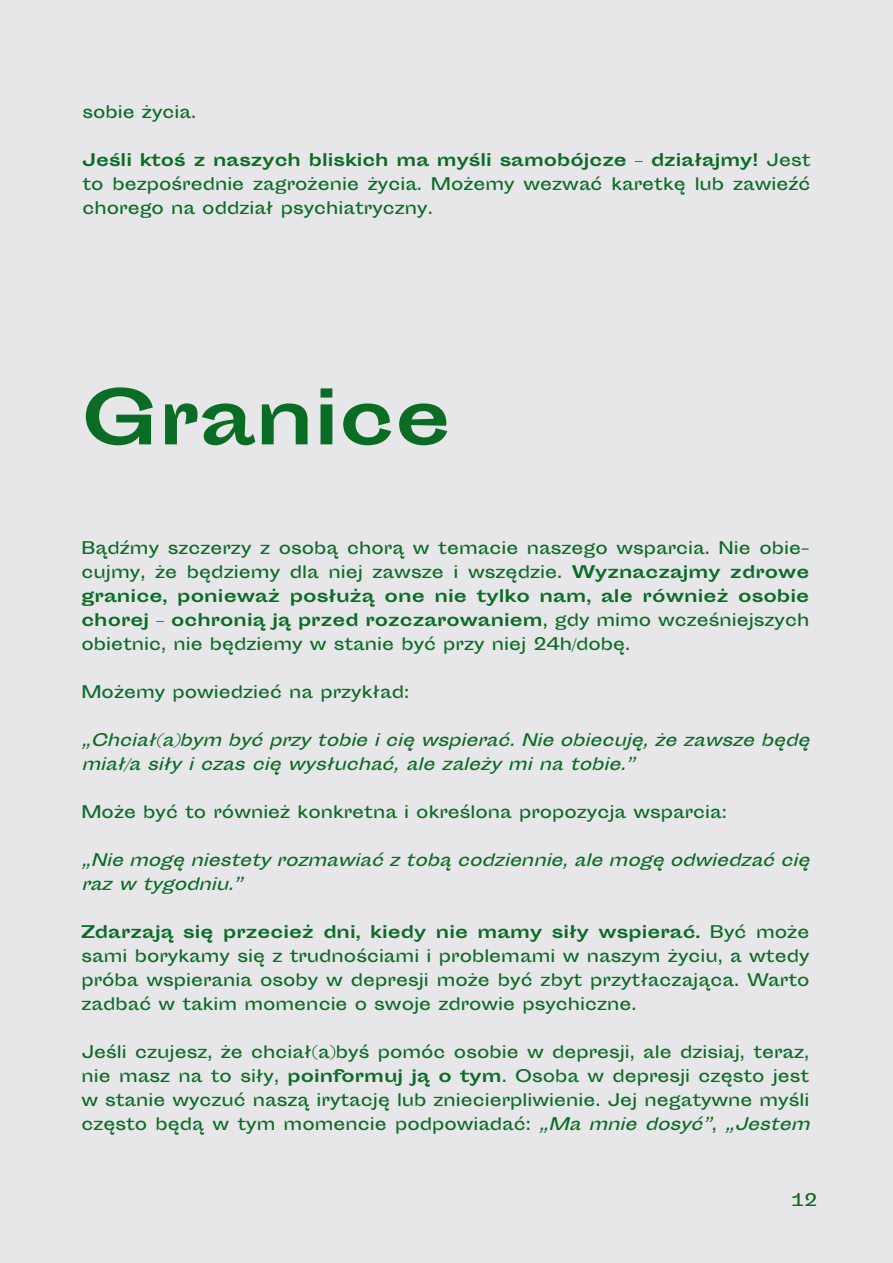
<style>
.page{position:relative;width:893px;height:1263px;background:#e7e7ea}
.page>*{position:absolute;margin:0;border:0;box-sizing:border-box;transform-origin:0 0}
.Tytuły{font:700 72px "Sporting Grotesque";color:#0b6c26}
.t1{font:16.5px/24px "Sporting Grotesque";color:#0b6c26;text-align:justify}
.t2{font:italic 16.5px/24px "Sporting Grotesque";color:#0b6c26}
.s1{font-weight:700}
.s2{font-style:italic}
</style>
<div class="page">
<p class="t1" style="left:82px;top:100px;width:115px">sobie życia.</p>
<p class="t1" style="left:82px;top:148px;width:729px"><span class="s1">Jeśli ktoś z naszych bliskich ma myśli samobójcze – działajmy!</span> Jest to bezpośrednie zagrożenie życia. Możemy wezwać karetkę lub zawieźć chorego na oddział psychiatryczny.</p>
<p class="Tytuły" style="left:81px;top:377px;width:372px">Granice</p>
<p class="t1" style="left:81px;top:536px;width:729px">Bądźmy szczerzy z osobą chorą w temacie naszego wsparcia. Nie obie&shy;cujmy, że będziemy dla niej zawsze i wszędzie. <span class="s1">Wyznaczajmy zdrowe granice, ponieważ posłużą one nie tylko nam, ale również osobie chorej – ochronią ją przed rozczarowaniem</span>, gdy mimo wcześniejszych obietnic, nie będziemy w stanie być przy niej 24h/dobę.</p>
<p class="t1" style="left:81px;top:680px;width:329px">Możemy powiedzieć na przykład:</p>
<p class="t2" style="left:81px;top:728px;width:736px">„Chciał(a)bym byćprzytobiei cięwspierać.Nieobiecuję,żezawszebędę miał/a siłyi czascięwysłuchać,alezależyminatobie.”</p>
<p class="t1" style="left:81px;top:800px;width:647px">Może być to również konkretna i określona propozycja wsparcia:</p>
<p class="t2" style="left:81px;top:848px;width:736px">„Niemogęniestetyrozmawiaćz tobącodziennie,alemogęodwiedzaćcię razw tygodniu.”</p>
<p class="t1" style="left:81px;top:920px;width:729px"><span class="s1">Zdarzają się przecież dni, kiedy nie mamy siły wspierać.</span> Być może sami borykamy się z trudnościami i problemami w naszym życiu, a wtedy próba wspierania osoby w depresji może być zbyt przytłaczająca. Warto zadbać w takim momencie o swoje zdrowie psychiczne.</p>
<p class="t1" style="left:81px;top:1040px;width:736px;text-align:left">Jeśli czujesz, że chciał(a)byś pomóc osobie w depresji, ale dzisiaj, teraz, nie masz na to siły, <span class="s1">poinformuj ją o tym</span>. Osoba w depresji często jest w stanie wyczuć naszą irytację lub zniecierpliwienie. Jej negatywne myśli często będą w tym momencie podpowiadać: <span class="s2">„Ma mnie dosyć”</span>, <span class="s2">„Jestem</span></p>
<p class="t1" style="left:791px;top:1188px;width:28px">12</p>
</div>
